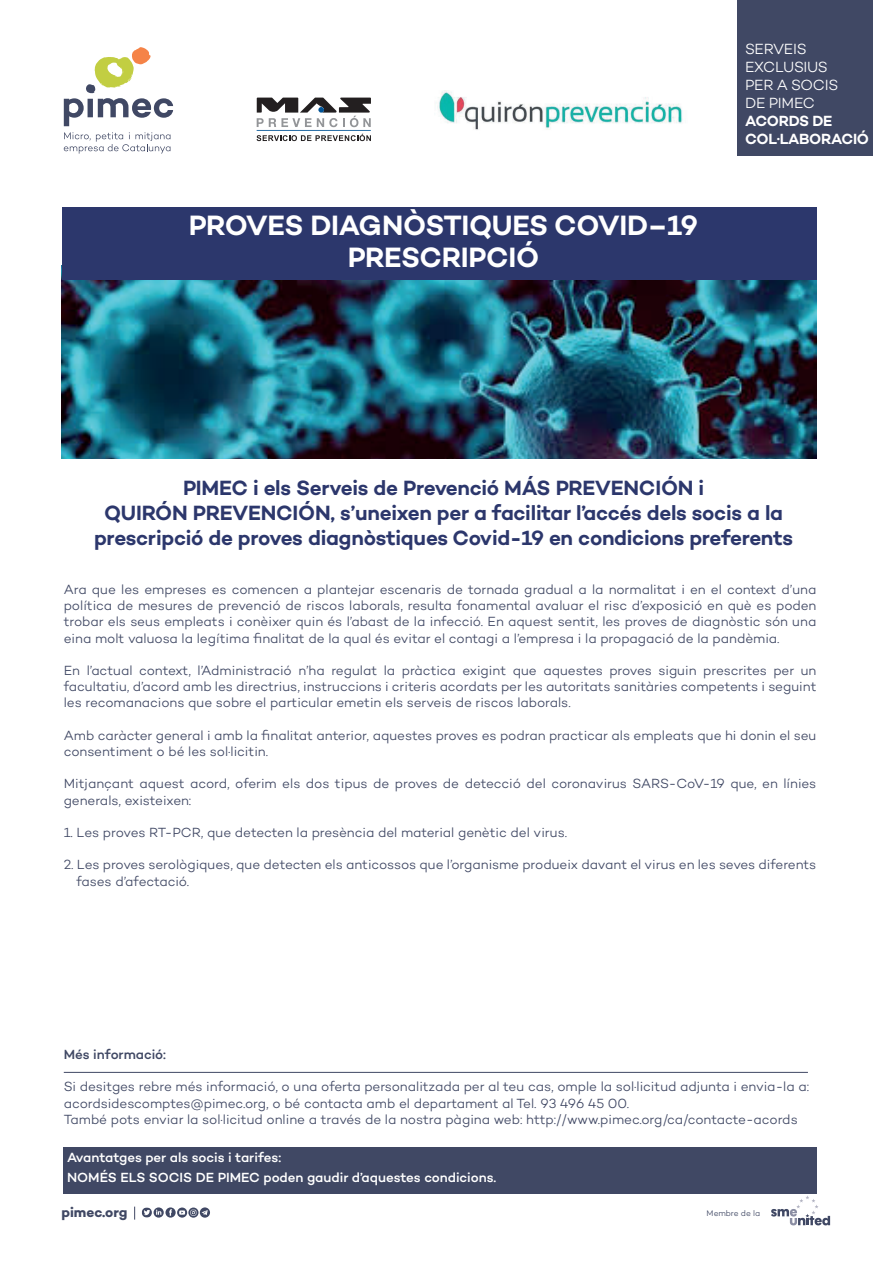
<style>
.page{position:relative;width:893px;height:1263px;background:#fff}
.page>*{position:absolute;margin:0;border:0;box-sizing:border-box;transform-origin:0 0}
.t1{font:600 28.5px/31.5px "Campton";letter-spacing:-.02em;color:#fff;text-align:center}
.t2{font:600 21px/25.2px "Campton";letter-spacing:-.015em;color:#2c376c;text-align:center}
.t3{font:300 15px/18px "Campton";letter-spacing:-.02em;color:#fff}
.t4{font:600 15px/18px "Campton";letter-spacing:-.02em;color:#fff}
.t5{font:700 13.8px "Campton";letter-spacing:-.005em;color:#404864}
.t6{font:300 13.5px/16.2px "Campton";letter-spacing:-.005em;color:#404864}
.t7{font:500 13.5px/19.5px "Campton";letter-spacing:-.005em;color:#fff}
.t8{font:500 13.5px "Campton";letter-spacing:-.005em;color:#404864}
.t9{font:300 8.25px "Campton";color:#404864}
</style>
<div class="page">
<div style="left:737px;top:0;width:136px;height:155px;background:#404864"></div>
<img style="left:61px;top:266px;width:756px;height:192px">
<svg style="left:64px;top:132px;width:106px;height:22px"></svg>
<svg style="left:64px;top:47px;width:109px;height:79px"></svg>
<img style="left:437px;top:90px;width:246px;height:40px">
<svg style="left:257px;top:134px;width:114px;height:7px"></svg>
<hr style="left:257px;top:130px;width:114px;height:1px;background:#015396">
<svg style="left:257px;top:98px;width:114px;height:29px"></svg>
<div style="left:62px;top:207px;width:754px;height:72px;background:#2c376c"></div>
<hr style="left:64px;top:1072px;width:744px;height:1px;background:#404864">
<div style="left:63px;top:1147px;width:753px;height:47px;background:#404864"></div>
<svg style="left:134px;top:1206px;width:1px;height:13px"></svg>
<svg style="left:154px;top:1207px;width:10px;height:10px"></svg>
<div style="left:165px;top:1207px;width:11px;height:10px;background:#404864;border-radius:50%"></div>
<svg style="left:142px;top:1207px;width:19px;height:10px"></svg>
<svg style="left:771px;top:1196px;width:59px;height:29px"></svg>
<svg style="left:169px;top:1207px;width:41px;height:11px"></svg>
<h1 class="t1" style="left:189px;top:209px;width:511px">PROVES DIAGNÒSTIQUES COVID–19<br>PRESCRIPCIÓ</h1>
<p class="t3" style="left:745px;top:40px;width:95px">SERVEIS<br>EXCLUSIUS<br>PER A SOCIS<br>DE PIMEC</p>
<p class="t4" style="left:745px;top:112px;width:125px">ACORDS DE<br>COL·LABORACIÓ</p>
<h2 class="t2" style="left:94px;top:475px;width:700px">PIMEC i els Serveis de Prevenció MÁS PREVENCIÓN i<br>QUIRÓN PREVENCIÓN, s’uneixen per a facilitar l’accés dels socis a la prescripció de proves diagnòstiques Covid-19 en condicions preferents</h2>
<p class="t6" style="left:64px;top:581px;width:754px;text-align:justify">Ara que les empreses es comencen a plantejar escenaris de tornada gradual a la normalitat i en el context d’una política de mesures de prevenció de riscos laborals, resulta fonamental avaluar el risc d’exposició en què es poden trobar els seus empleats i conèixer quin és l’abast de la infecció. En aquest sentit, les proves de diagnòstic són una eina molt valuosa la legítima finalitat de la qual és evitar el contagi a l’empresa i la propagació de la pandèmia.</p>
<p class="t6" style="left:64px;top:662px;width:754px;text-align:justify">En l’actual context, l’Administració n’ha regulat la pràctica exigint que aquestes proves siguin prescrites per un facultatiu, d’acord amb les directrius, instruccions i criteris acordats per les autoritats sanitàries competents i seguint les recomanacions que sobre el particular emetin els serveis de riscos laborals.</p>
<p class="t6" style="left:64px;top:727px;width:754px">Amb caràcter general i amb la finalitat anterior, aquestes proves es podran practicar als empleats que hi donin el seu consentiment o bé les sol·licitin.</p>
<p class="t6" style="left:64px;top:775px;width:754px">Mitjançant aquest acord, oferim els dos tipus de proves de detecció del coronavirus SARS-CoV-19 que, en línies generals, existeixen:</p>
<p class="t6" style="left:64px;top:824px;width:505px">1. Les proves RT-PCR, que detecten la presència del material genètic del virus.</p>
<p class="t6" style="left:77px;top:856px;width:741px;text-indent:-13px">2. Les proves serològiques, que detecten els anticossos que l’organisme produeix davant el virus en les seves diferents fases d’afectació.</p>
<p class="t8" style="left:64px;top:1046px;width:104px">Més informació:</p>
<p class="t6" style="left:64px;top:1078px;width:747px">Si desitges rebre més informació, o una oferta personalitzada per al teu cas, omple la sol·licitud adjunta i envia-la a: acordsidescomptes@pimec.org, o bé contacta amb el departament al Tel. 93 496 45 00.<br>També pots enviar la sol·licitud online a través de la nostra pàgina web: http://www.pimec.org/ca/contacte-acords</p>
<p class="t7" style="left:67px;top:1147px;width:431px">Avantatges per als socis i tarifes:<br>NOMÉS ELS SOCIS DE PIMEC poden gaudir d’aquestes condicions.</p>
<p class="t5" style="left:62px;top:1203px;width:67px">pimec.org</p>
<p class="t9" style="left:707px;top:1208px;width:55px">Membre de la</p>
</div>
